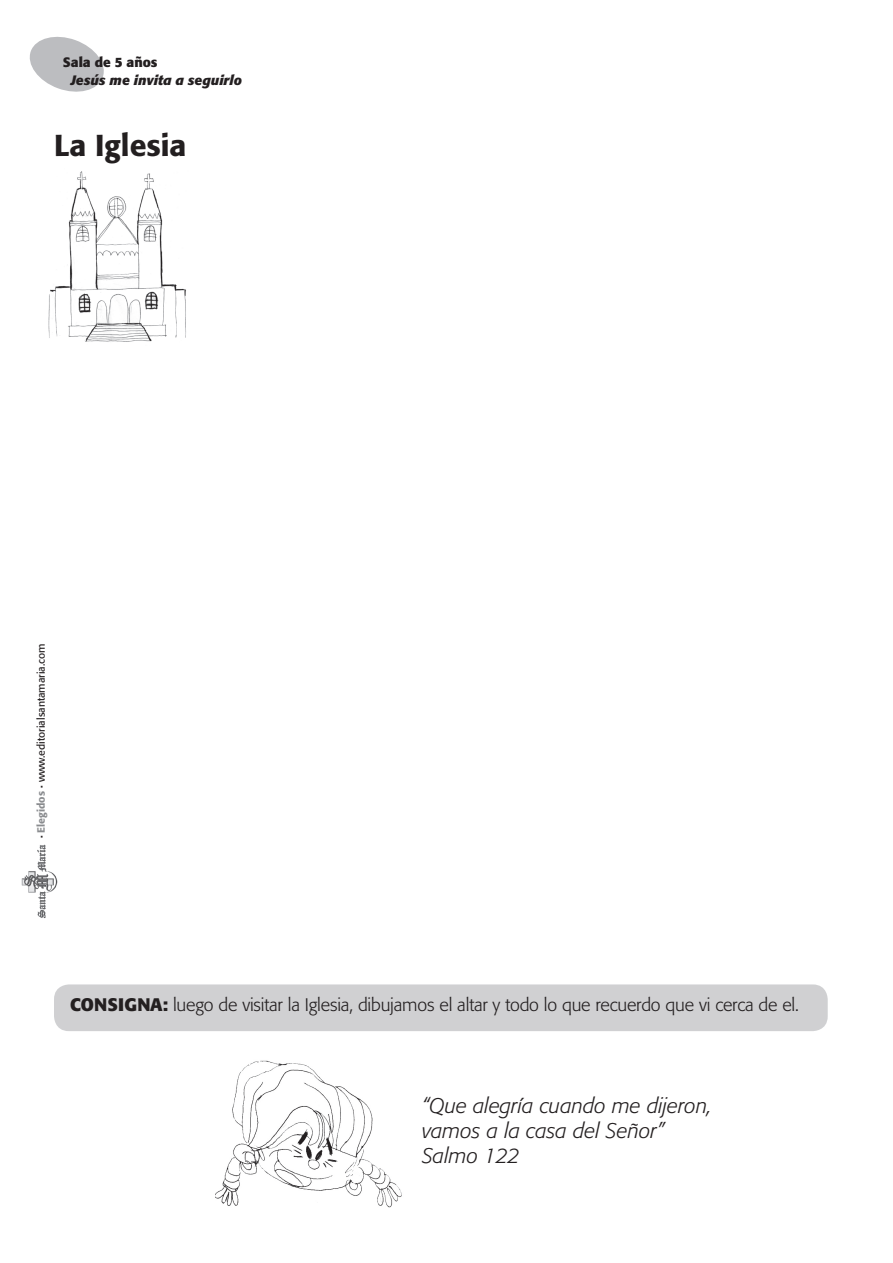
<style>
.page{position:relative;width:893px;height:1263px;background:#fff}
.page>*{position:absolute;margin:0;border:0;box-sizing:border-box;transform-origin:0 0}
.t1{font:500 30px "Formata";color:#231f20}
.t2{font:italic 300 21px/25.2px "Formata";color:#231f20}
.texto_central_light{font:300 18px "Formata";letter-spacing:-.01em;color:#231f20}
.Subtitulos_1{font:italic 700 13.5px/18px "Formata";color:#231f20}
.t3{font:10.5px "Formata";color:#231f20}
.s1{font-style:normal}
.s2{font-weight:500}
.s3{font-weight:500;color:#8a8c8f}
.s4{font-weight:700}
</style>
<div class="page">
<div style="left:54px;top:984px;width:774px;height:47px;background:#d0d0d2;border-radius:15px"></div>
<svg style="left:29px;top:36px;width:75px;height:56px"></svg>
<img style="left:48px;top:171px;width:138px;height:171px">
<img style="left:215px;top:1060px;width:187px;height:148px">
<img style="left:21px;top:844px;width:37px;height:75px">
<p class="Subtitulos_1" style="left:71px;top:53px;width:173px;text-indent:-8px"><span class="s1">Sala de 5 años<br></span>Jesús me invita a seguirlo</p>
<p class="t1" style="left:54px;top:127px;width:134px">La Iglesia</p>
<p class="t3" style="left:35px;top:838px;width:197px;rotate:-90deg"><span class="s2">·</span> <span class="s3">Elegidos</span> <span class="s2">·</span> www.editorialsantamaria.com</p>
<p class="texto_central_light" style="left:70px;top:994px;width:730px"><span class="s4">CONSIGNA:</span> luego de visitar la Iglesia, dibujamos el altar y todo lo que recuerdo que vi cerca de el.</p>
<p class="t2" style="left:422px;top:1093px;width:291px">“Que alegría cuando me dijeron, vamos a la casa del Señor”</p>
<p class="t2" style="left:422px;top:1143px;width:100px">Salmo 122</p>
</div>
